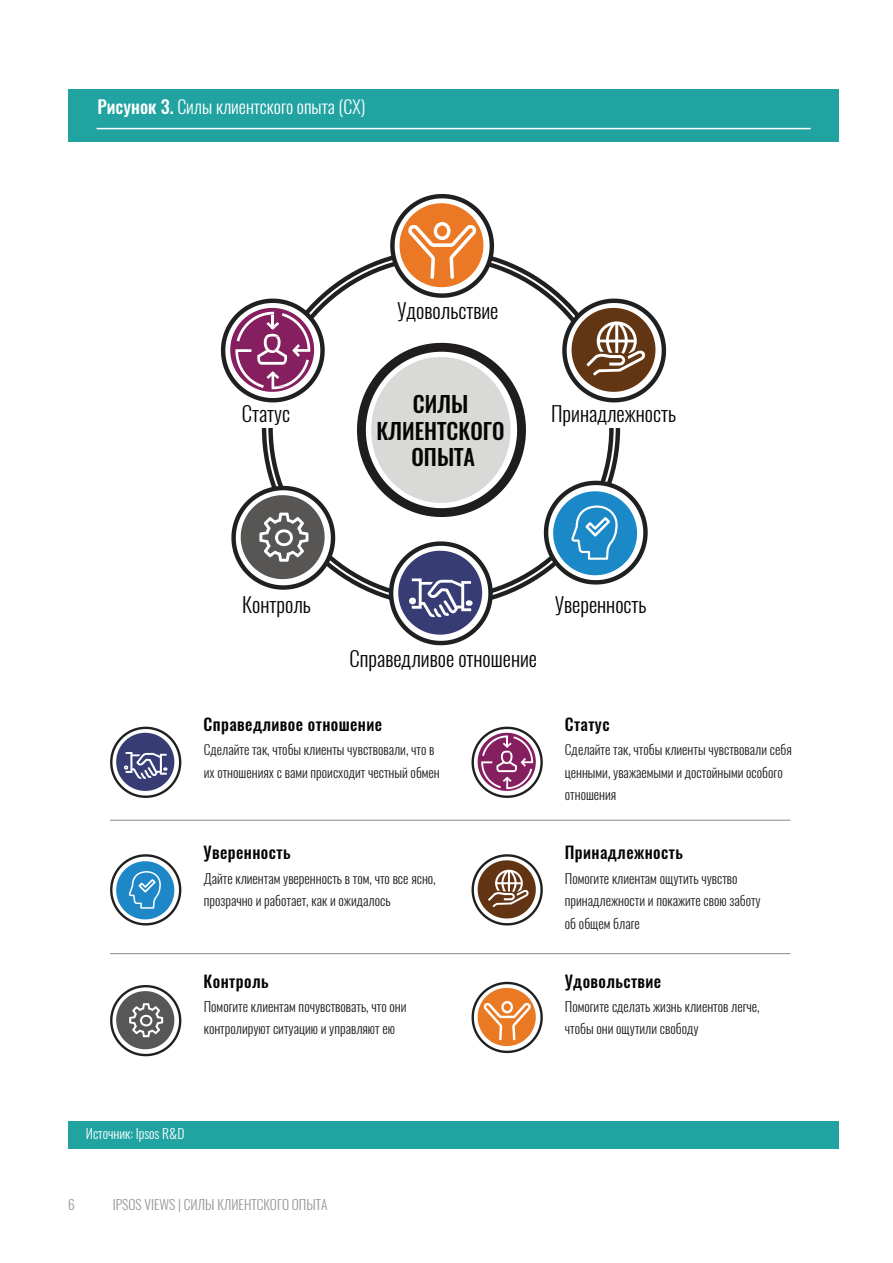
<style>
.page{position:relative;width:893px;height:1263px;background:#fff}
.page>*{position:absolute;margin:0;border:0;box-sizing:border-box;transform-origin:0 0}
.t1{font:500 22.2px/26.5px "Oswald";color:#050504;text-align:center}
.t2{font:300 20.7px "Oswald";color:#050504}
.t3{font:300 18px "Oswald";color:#fff}
.t4{font:500 16.5px "Oswald";letter-spacing:.025em;color:#050504}
.t5{font:300 13.5px/22.5px "Oswald";color:#231f20}
.t6{font:300 13.5px "Oswald";color:#939598}
.t7{font:300 13.5px "Oswald";color:#fff}
.s1{font-weight:500}
</style>
<div class="page">
<div style="left:68px;top:89px;width:770px;height:53px;background:#21a3a1"></div>
<div style="left:68px;top:1121px;width:770px;height:27px;background:#21a3a1"></div>
<hr style="left:97px;top:128px;width:713px;height:1px;background:#fff">
<svg style="left:471px;top:981px;width:72px;height:73px"></svg>
<svg style="left:471px;top:726px;width:72px;height:72px"></svg>
<svg style="left:471px;top:854px;width:72px;height:72px"></svg>
<svg style="left:110px;top:854px;width:72px;height:72px"></svg>
<svg style="left:110px;top:726px;width:72px;height:72px"></svg>
<svg style="left:110px;top:985px;width:72px;height:72px"></svg>
<hr style="left:110px;top:820px;width:680px;height:1px;background:#87888d">
<hr style="left:110px;top:953px;width:680px;height:1px;background:#87888d">
<svg style="left:357px;top:342px;width:169px;height:175px"></svg>
<svg style="left:388px;top:194px;width:108px;height:104px"></svg>
<svg style="left:220px;top:296px;width:107px;height:107px"></svg>
<svg style="left:560px;top:296px;width:107px;height:107px"></svg>
<svg style="left:542px;top:478px;width:106px;height:107px"></svg>
<svg style="left:387px;top:541px;width:108px;height:105px"></svg>
<svg style="left:231px;top:483px;width:106px;height:107px"></svg>
<p class="t3" style="left:98px;top:95px;width:269px"><span class="s1">Рисунок 3.</span> Силы клиентского опыта (СХ)</p>
<p class="t2" style="left:242px;top:399px;width:50px">Статус</p>
<p class="t2" style="left:397px;top:296px;width:103px">Удовольствие</p>
<p class="t1" style="left:377px;top:391px;width:130px">СИЛЫ<br>КЛИЕНТСКОГО<br>ОПЫТА</p>
<p class="t2" style="left:551px;top:399px;width:127px">Принадлежность</p>
<p class="t2" style="left:242px;top:591px;width:70px">Контроль</p>
<p class="t2" style="left:555px;top:591px;width:93px">Уверенность</p>
<p class="t2" style="left:349px;top:644px;width:189px">Справедливое отношение</p>
<p class="t4" style="left:204px;top:713px;width:180px">Справедливое отношение</p>
<p class="t5" style="left:204px;top:738px;width:238px">Сделайте так, чтобы клиенты чувствовали, что в их отношениях с вами происходит честный обмен</p>
<p class="t4" style="left:204px;top:841px;width:88px">Уверенность</p>
<p class="t5" style="left:204px;top:867px;width:233px">Дайте клиентам уверенность в том, что все ясно, прозрачно и работает, как и ожидалось</p>
<p class="t4" style="left:204px;top:969px;width:66px">Контроль</p>
<p class="t5" style="left:204px;top:995px;width:204px">Помогите клиентам почувствовать, что они контролируют ситуацию и управляют ею</p>
<p class="t4" style="left:565px;top:713px;width:46px">Статус</p>
<p class="t5" style="left:565px;top:738px;width:228px">Сделайте так, чтобы клиенты чувствовали себя ценными, уважаемыми и достойными особого отношения</p>
<p class="t4" style="left:565px;top:841px;width:120px">Принадлежность</p>
<p class="t5" style="left:565px;top:867px;width:197px">Помогите клиентам ощутить чувство принадлежности и покажите свою заботу об общем благе</p>
<p class="t4" style="left:565px;top:969px;width:98px">Удовольствие</p>
<p class="t5" style="left:565px;top:995px;width:196px">Помогите сделать жизнь клиентов легче, чтобы они ощутили свободу</p>
<p class="t7" style="left:86px;top:1124px;width:100px">Источник: Ipsos R&amp;D</p>
<p class="t6" style="left:68px;top:1195px;width:8px">6</p>
<p class="t6" style="left:113px;top:1195px;width:216px">IPSOS VIEWS | СИЛЫ КЛИЕНТСКОГО ОПЫТА</p>
</div>
